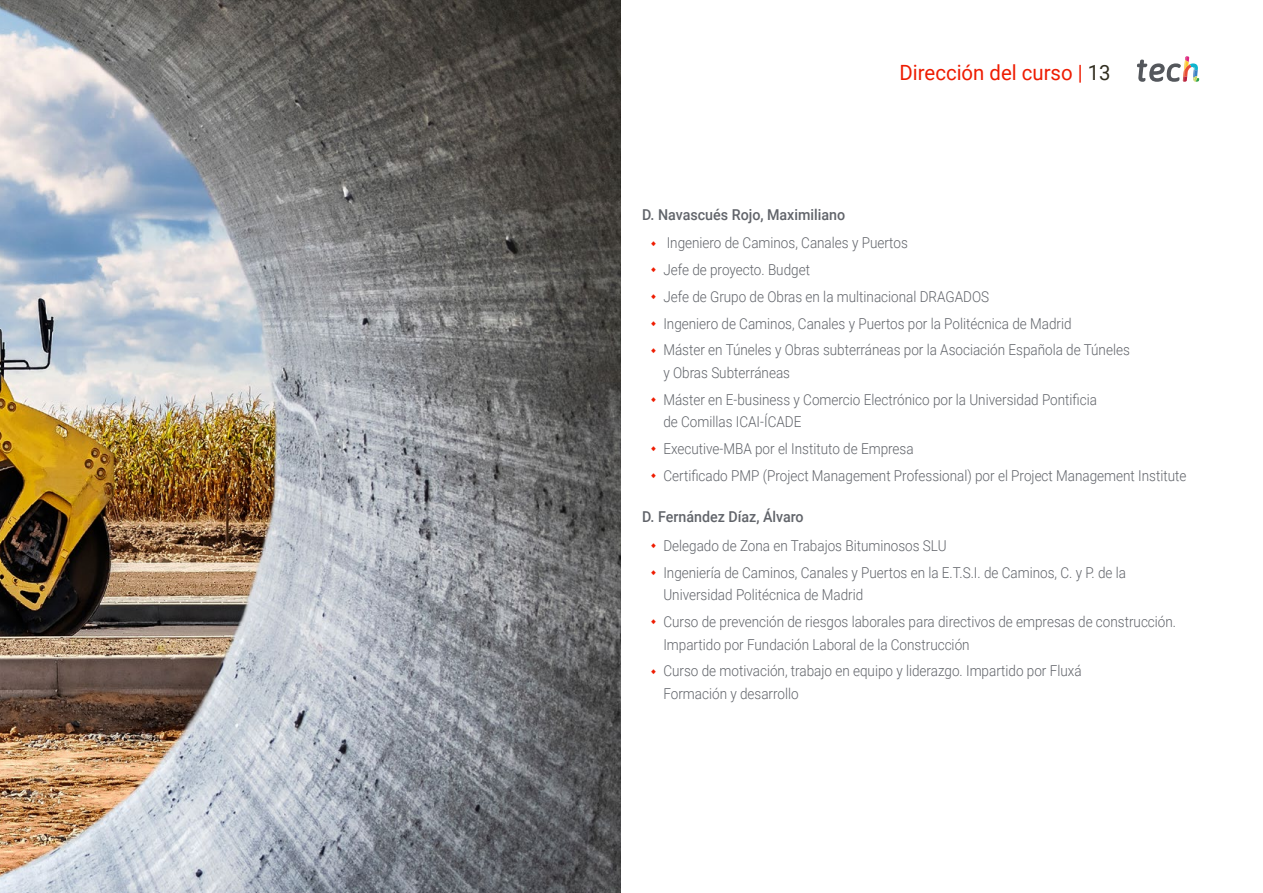
<style>
.page{position:relative;width:1263px;height:893px;background:#fff}
.page>*{position:absolute;margin:0;border:0;box-sizing:border-box;transform-origin:0 0}
.t1{font:21px "Roboto";color:#ee1c02}
.t2{font:300 15px/26.7px "Roboto";color:#61646a;scale:.9 1}
.t3{font:500 15px "Roboto";color:#61646a;scale:.95 1}
.s1{color:#312e20}
</style>
<div class="page">
<svg style="left:1137px;top:56px;width:62px;height:26px"></svg>
<img style="left:0;top:0;width:621px;height:893px">
<h1 class="t1" style="left:899px;top:57px;width:213px">Dirección del curso | <span class="s1">13</span></h1>
<p class="t3" style="left:642px;top:204px;width:215px">D. Navascués Rojo, Maximiliano</p>
<p class="t2" style="left:663px;top:229px;width:520px">Ingeniero de Caminos, Canales y Puertos<br>Jefe de proyecto. Budget<br>Jefe de Grupo de Obras en la multinacional DRAGADOS<br>Ingeniero de Caminos, Canales y Puertos por la Politécnica de Madrid<br>Máster en Túneles y Obras subterráneas por la Asociación Española de Túneles</p>
<p class="t2" style="left:663px;top:359px;width:483px">y Obras Subterráneas<br>Máster en E-business y Comercio Electrónico por la Universidad Pontificia</p>
<p class="t2" style="left:663px;top:408px;width:583px">de Comillas ICAI-ÍCADE<br>Executive-MBA por el Instituto de Empresa<br>Certificado PMP (Project Management Professional) por el Project Management Institute</p>
<p class="t3" style="left:642px;top:507px;width:172px">D. Fernández Díaz, Álvaro</p>
<p class="t2" style="left:663px;top:532px;width:516px">Delegado de Zona en Trabajos Bituminosos SLU<br>Ingeniería de Caminos, Canales y Puertos en la E.T.S.I. de Caminos, C. y P. de la</p>
<p class="t2" style="left:663px;top:581px;width:571px">Universidad Politécnica de Madrid<br>Curso de prevención de riesgos laborales para directivos de empresas de construcción.</p>
<p class="t2" style="left:663px;top:630px;width:466px">Impartido por Fundación Laboral de la Construcción<br>Curso de motivación, trabajo en equipo y liderazgo. Impartido por Fluxá</p>
<p class="t2" style="left:663px;top:680px;width:152px">Formación y desarrollo</p>
</div>
